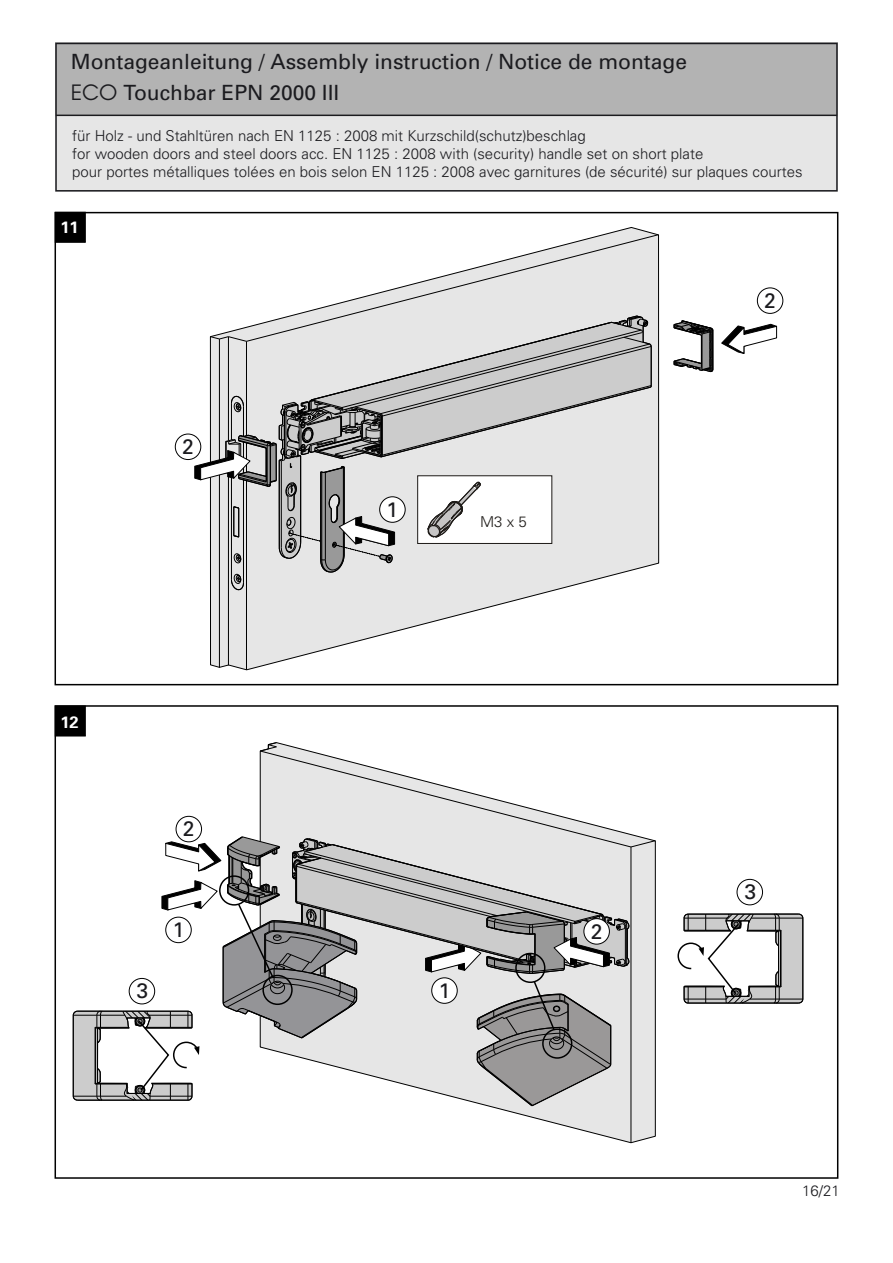
<style>
.page{position:relative;width:893px;height:1263px;background:#fff}
.page>*{position:absolute;margin:0;border:0;box-sizing:border-box;transform-origin:0 0}
.t1{font:21px/31.5px "Univers";color:#1b1b1f}
.t2{font:700 16.5px "Univers";color:#fff}
.t3{font:300 15px/18px "Univers";color:#1b1b1f}
.t4{font:300 15px "Univers";color:#1d1a17}
.s1{font-family:"Avant Garde"}
</style>
<div class="page">
<div style="left:55px;top:116px;width:783px;height:76px;background:#e6e6e6"></div>
<div style="left:55px;top:43px;width:783px;height:73px;background:#b3b3b3"></div>
<div style="left:55px;top:706px;width:31px;height:30px;background:#000;border:1px solid #000"></div>
<div style="left:55px;top:212px;width:31px;height:31px;background:#000;border:1px solid #000"></div>
<svg style="left:487px;top:1106px;width:169px;height:37px;fill:#e6e6e6"></svg>
<hr style="left:631px;top:847px;width:1px;height:296px;background:#000">
<svg style="left:210px;top:227px;width:447px;height:443px"></svg>
<hr style="left:246px;top:341px;width:1px;height:329px;background:#000">
<hr style="left:228px;top:467px;width:1px;height:198px;background:#000">
<hr style="left:219px;top:339px;width:1px;height:329px;background:#000">
<hr style="left:713px;top:330px;width:1px;height:39px;background:#000">
<svg style="left:673px;top:320px;width:40px;height:52px"></svg>
<svg style="left:721px;top:324px;width:56px;height:30px"></svg>
<div style="left:175px;top:434px;width:26px;height:26px;background:#fff;border:1px solid #000;border-radius:50%"></div>
<div style="left:757px;top:287px;width:26px;height:27px;background:#fff;border:1px solid #000;border-radius:50%"></div>
<hr style="left:803px;top:918px;width:1px;height:81px;background:#000">
<div style="left:737px;top:879px;width:26px;height:26px;background:#fff;border:1px solid #000;border-radius:50%"></div>
<svg style="left:677px;top:913px;width:126px;height:91px"></svg>
<svg style="left:73px;top:742px;width:583px;height:364px"></svg>
<svg style="left:194px;top:234px;width:465px;height:356px"></svg>
<h1 class="t1" style="left:71px;top:47px;width:618px">Montageanleitung / Assembly instruction / Notice de montage<br><span class="s1">ECO</span> Touchbar EPN 2000 III</h1>
<p class="t3" style="left:72px;top:128px;width:732px">für Holz - und Stahltüren nach EN 1125 : 2008 mit Kurzschild(schutz)beschlag<br>for wooden doors and steel doors acc. EN 1125 : 2008 with (security) handle set on short plate<br>pour portes métalliques tolées en bois selon EN 1125 : 2008 avec garnitures (de sécurité) sur plaques courtes</p>
<p class="t2" style="left:60px;top:220px;width:20px">11</p>
<h1 class="t1" style="left:182px;top:432px;width:13px">2</h1>
<p class="t2" style="left:60px;top:715px;width:20px">12</p>
<h1 class="t1" style="left:183px;top:814px;width:13px">2</h1>
<h1 class="t1" style="left:137px;top:977px;width:13px">3</h1>
<h1 class="t1" style="left:172px;top:915px;width:13px">1</h1>
<h1 class="t1" style="left:386px;top:495px;width:13px">1</h1>
<p class="t4" style="left:480px;top:515px;width:48px">M3x5</p>
<h1 class="t1" style="left:438px;top:976px;width:13px">1</h1>
<h1 class="t1" style="left:591px;top:917px;width:13px">2</h1>
<h1 class="t1" style="left:764px;top:286px;width:13px">2</h1>
<h1 class="t1" style="left:744px;top:877px;width:13px">3</h1>
<p class="t3" style="left:802px;top:1182px;width:39px">16/21</p>
</div>
